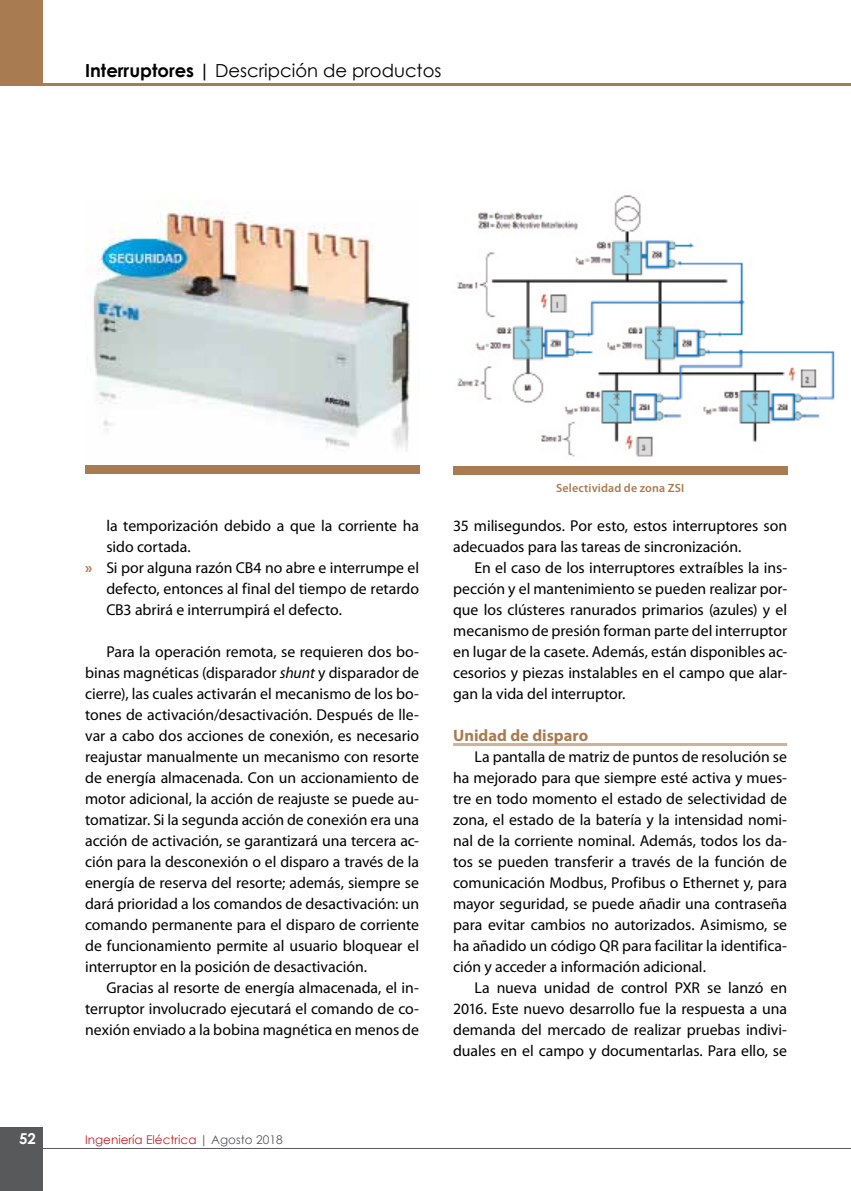
<style>
.page{position:relative;width:851px;height:1191px;background:#fff}
.page>*{position:absolute;margin:0;border:0;box-sizing:border-box;transform-origin:0 0}
.t1{font:18px "Century Gothic";color:#000}
.t2{font:700 16.5px "Myriad Pro";color:#a97b50}
.t3{font:15.75px/21px "Myriad Pro";color:#000;text-align:justify}
.t4{font:700 15px "Century Gothic";color:#fff}
.t5{font:12px "Century Gothic";color:#c61d23}
.t6{font:600 12px "Myriad Pro";letter-spacing:.01em;color:#a97b50}
.s1{font-weight:700}
.s2{font-weight:700;color:#a97b50}
.s3{font-style:italic}
.s4{color:#58595b}
</style>
<div class="page">
<div style="left:0;top:1127px;width:43px;height:64px;background:#58595b"></div>
<hr style="left:0;top:1148px;width:850px;height:1px;background:#58595b">
<div style="left:0;top:0;width:43px;height:85px;background:#a97b50"></div>
<hr style="left:0;top:83px;width:850px;height:2px;background:#a97b50">
<hr style="left:453px;top:743px;width:334px;height:3px;background:#cdb397">
<img style="left:85px;top:210px;width:334px;height:256px">
<div style="left:85px;top:466px;width:334px;height:8px;background:#a97b50"></div>
<div style="left:453px;top:466px;width:334px;height:8px;background:#a97b50"></div>
<img style="left:457px;top:195px;width:378px;height:262px">
<p class="t1" style="left:85px;top:57px;width:358px"><span class="s1">Interruptores |</span> Descripción de productos</p>
<p class="t3" style="left:106px;top:516px;width:314px">la temporización debido a que la corriente ha</p>
<p class="t3" style="left:106px;top:537px;width:86px">sido cortada.</p>
<p class="t3" style="left:85px;top:558px;width:335px"><span class="s2">»</span> Si por alguna razón CB4 no abre e interrumpe el</p>
<p class="t3" style="left:106px;top:579px;width:314px">defecto, entonces al final del tiempo de retardo</p>
<p class="t3" style="left:106px;top:600px;width:237px">CB3 abrirá e interrumpirá el defecto.</p>
<p class="t3" style="left:85px;top:642px;width:335px;text-indent:21px">Para la operación remota, se requieren dos bo&shy;binas magnéticas (disparador <span class="s3">shunt</span> y disparador de cierre), las cuales activarán el mecanismo de los bo&shy;tones de activación/desactivación. Después de lle&shy;var a cabo dos acciones de conexión, es necesario reajustar manualmente un mecanismo con resorte de energía almacenada. Con un accionamiento de motor adicional, la acción de reajuste se puede au&shy;tomatizar. Si la segunda acción de conexión era una acción de activación, se garantizará una tercera ac&shy;ción para la desconexión o el disparo a través de la energía de reserva del resorte; además, siempre se dará prioridad a los comandos de desactivación: un comando permanente para el disparo de corriente de funcionamiento permite al usuario bloquear el interruptor en la posición de desactivación.</p>
<p class="t3" style="left:85px;top:978px;width:335px;text-indent:21px">Gracias al resorte de energía almacenada, el in&shy;terruptor involucrado ejecutará el comando de co&shy;nexión enviado a la bobina magnética en menos de</p>
<p class="t4" style="left:19px;top:1127px;width:18px">52</p>
<p class="t5" style="left:85px;top:1131px;width:199px">Ingeniería Eléctrica <span class="s4">| Agosto 2018</span></p>
<p class="t6" style="left:556px;top:481px;width:130px">Selectividad de zona ZSI</p>
<p class="t3" style="left:453px;top:516px;width:335px">35 milisegundos. Por esto, estos interruptores son adecuados para las tareas de sincronización.</p>
<p class="t3" style="left:453px;top:558px;width:335px;text-indent:21px">En el caso de los interruptores extraíbles la ins&shy;pección y el mantenimiento se pueden realizar por&shy;que los clústeres ranurados primarios (azules) y el mecanismo de presión forman parte del interruptor en lugar de la casete. Además, están disponibles ac&shy;cesorios y piezas instalables en el campo que alar&shy;gan la vida del interruptor.</p>
<p class="t2" style="left:453px;top:726px;width:137px">Unidad de disparo</p>
<p class="t3" style="left:453px;top:747px;width:335px;text-indent:21px">La pantalla de matriz de puntos de resolución se ha mejorado para que siempre esté activa y mues&shy;tre en todo momento el estado de selectividad de zona, el estado de la batería y la intensidad nomi&shy;nal de la corriente nominal. Además, todos los da&shy;tos se pueden transferir a través de la función de comunicación Modbus, Profibus o Ethernet y, para mayor seguridad, se puede añadir una contraseña para evitar cambios no autorizados. Asimismo, se ha añadido un código QR para facilitar la identifica&shy;ción y acceder a información adicional.</p>
<p class="t3" style="left:453px;top:978px;width:335px;text-indent:21px">La nueva unidad de control PXR se lanzó en 2016. Este nuevo desarrollo fue la respuesta a una demanda del mercado de realizar pruebas indivi&shy;duales en el campo y documentarlas. Para ello, se</p>
</div>
